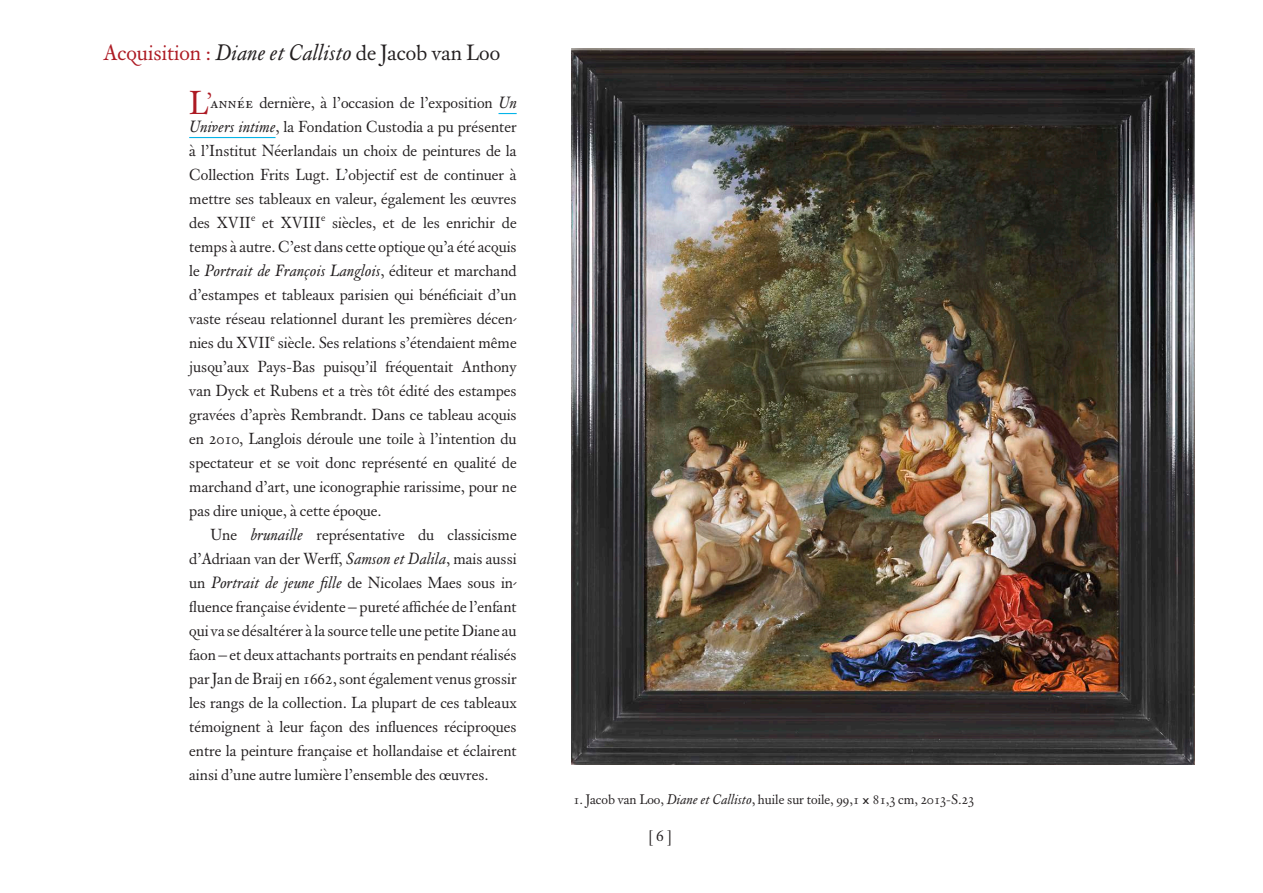
<style>
.page{position:relative;width:1263px;height:893px;background:#fff}
.page>*{position:absolute;margin:0;border:0;box-sizing:border-box;transform-origin:0 0}
.t1{font:36px "Custodia 6";color:#ad1a23}
.t2{font:italic 24px "Custodia 6";color:#231f20}
.t3{font:18px "Custodia 6";color:#231f20}
.t4{font:17.4px/24px "Custodia 6";color:#231f20;text-align:justify}
.t5{font:15px "Custodia 6";color:#231f20}
.s1{font-style:normal;color:#ad1a23}
.s2{font-style:normal}
.s3{font-family:"Custodia 6 Small Caps"}
.s4{font-style:italic}
.s5{font-family:"Times"}
.s6{font-family:"Gill Sans";font-size:12.75px}
</style>
<div class="page">
<svg style="left:498px;top:113px;width:19px;height:1px"></svg>
<hr style="left:189px;top:137px;width:86px;height:1px;background:#05b4e9">
<img style="left:572px;top:49px;width:622px;height:715px">
<h2 class="t2" style="left:103px;top:38px;width:398px"><span class="s1">Acquisition :</span> Diane et Callisto <span class="s2">de Jacob van Loo</span></h2>
<p class="t4" style="left:189px;top:90px;width:329px;text-indent:21px"><span class="s3">année</span> dernière, à l’occasion de l’exposition <span class="s4">Un Univers intime</span>, la Fondation Custodia a pu présenter à l’Institut Néerlandais un choix de peintures de la Collection Frits Lugt. L’objectif est de continuer à mettre ses tableaux en valeur, également les œuvres des XVII<sup>e</sup> et XVIII<sup>e</sup> siècles, et de les enrichir de temps à autre. C’est dans cette optique qu’a été acquis le <span class="s4">Portrait de François Langlois</span>, éditeur et marchand d’estampes et tableaux parisien qui bénéficiait d’un vaste réseau relationnel durant les premières décen&shy;nies du XVII<sup>e</sup> siècle. Ses relations s’étendaient même jusqu’aux Pays<span class="s5">-</span>Bas puisqu’il fréquentait Anthony van Dyck et Rubens et a très tôt édité des estampes gravées d’après Rembrandt. Dans ce tableau acquis en 2010, Langlois déroule une toile à l’intention du spectateur et se voit donc représenté en qualité de marchand d’art, une iconographie rarissime, pour ne pas dire unique, à cette époque.</p>
<p class="t4" style="left:189px;top:522px;width:329px;text-indent:21px">Une <span class="s4">brunaille</span> représentative du classicisme d’Adriaan van der Werff, <span class="s4">Samson et Dalila</span>, mais aussi un <span class="s4">Portrait de jeune fille</span> de Nicolaes Maes sous in&shy;fluence française évidente <span class="s5">–</span> pureté affichée de l’enfant qui va se désaltérer à la source telle une petite Diane au faon <span class="s5">–</span> et deux attachants portraits en pendant réalisés par Jan de Braij en 1662, sont également venus grossir les rangs de la collection. La plupart de ces tableaux témoignent à leur façon des influences réciproques entre la peinture française et hollandaise et éclairent ainsi d’une autre lumière l’ensemble des œuvres.</p>
<h1 class="t1" style="left:189px;top:82px;width:25px">L<sup>’</sup></h1>
<p class="t5" style="left:573px;top:791px;width:403px">1. Jacob van Loo, <span class="s4">Diane et Callisto,</span> huile sur toile, 99,1 <span class="s6">x</span> 81,3 cm, 2013<span class="s5">-</span>S.23</p>
<p class="t3" style="left:648px;top:825px;width:25px">[ 6 ]</p>
</div>
